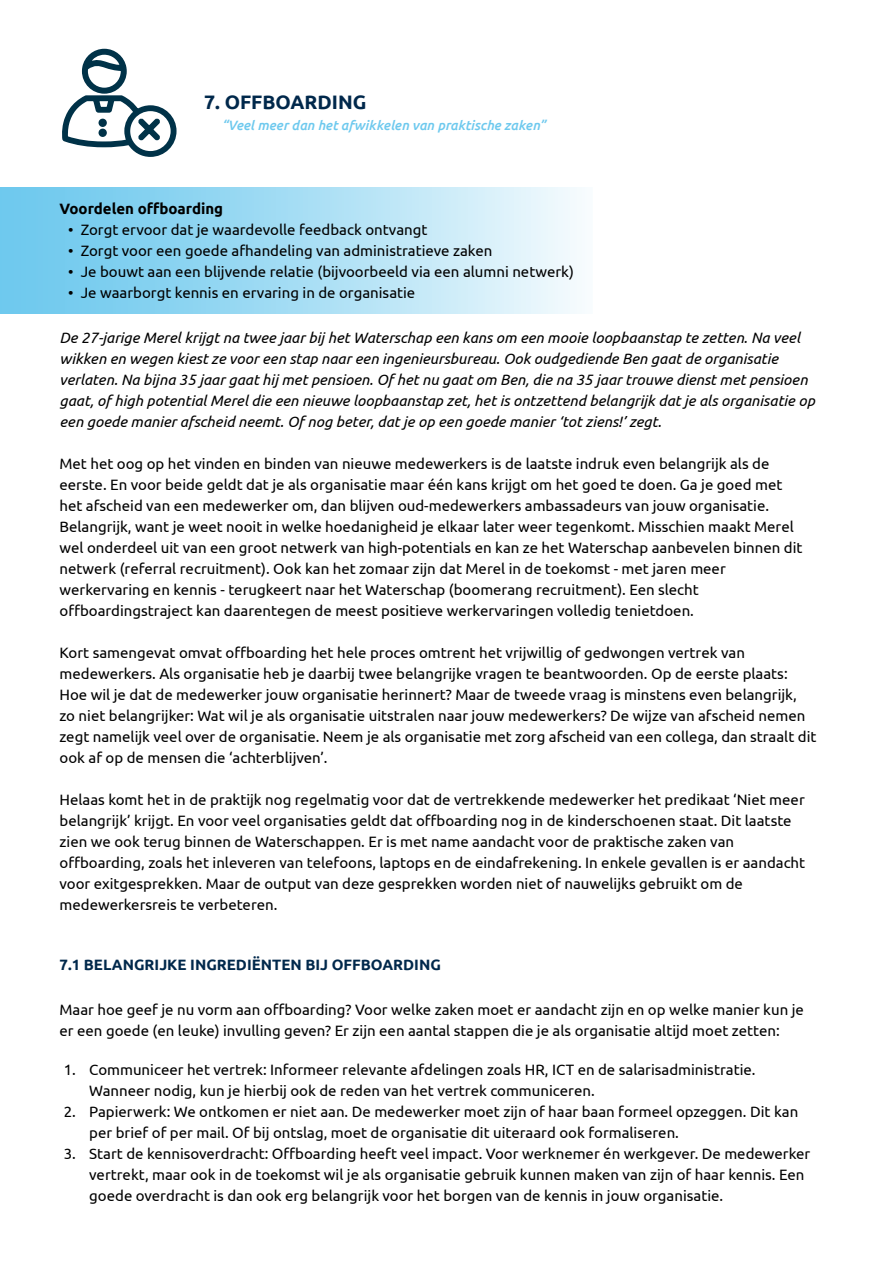
<style>
.page{position:relative;width:893px;height:1263px;background:#fff}
.page>*{position:absolute;margin:0;border:0;box-sizing:border-box;transform-origin:0 0}
.t1{font:700 19.5px "Ubuntu";color:#00284b}
.t2{font:15px/21px "Ubuntu";color:#000}
.t3{font:italic 15px/21px "Ubuntu";color:#000}
.t4{font:700 15px "Ubuntu";color:#00284b}
.t5{font:700 15px "Ubuntu";color:#000}
.t6{font:italic 500 13.5px "Ubuntu";color:#6ec9ee}
</style>
<div class="page">
<div style="left:0;top:187px;width:592px;height:127px;background:linear-gradient(to right,#63c4ec,#f0f9fd)"></div>
<svg style="left:62px;top:48px;width:115px;height:109px"></svg>
<div style="left:99px;top:119px;width:7px;height:7px;background:#003248;border-radius:3px"></div>
<div style="left:99px;top:119px;width:8px;height:8px;border:2px solid #003248;border-radius:50%"></div>
<div style="left:99px;top:129px;width:7px;height:7px;background:#003248;border-radius:3px"></div>
<div style="left:99px;top:129px;width:8px;height:8px;border:2px solid #003248;border-radius:50%"></div>
<h1 class="t1" style="left:204px;top:90px;width:164px">7. OFFBOARDING</h1>
<p class="t6" style="left:222px;top:117px;width:325px">“Veel meer dan het afwikkelen van praktische zaken”</p>
<p class="t5" style="left:60px;top:200px;width:165px">Voordelen offboarding</p>
<p class="t2" style="left:68px;top:219px;width:361px">• Zorgt ervoor dat je waardevolle feedback ontvangt</p>
<p class="t2" style="left:68px;top:240px;width:426px">• Zorgt voor een goede afhandeling van administratieve zaken</p>
<p class="t2" style="left:68px;top:261px;width:507px">• Je bouwt aan een blijvende relatie (bijvoorbeeld via een alumni netwerk)</p>
<p class="t2" style="left:68px;top:282px;width:349px">• Je waarborgt kennis en ervaring in de organisatie</p>
<p class="t3" style="left:60px;top:327px;width:757px">De 27-jarige Merel krijgt na twee jaar bij het Waterschap een kans om een mooie loopbaanstap te zetten. Na veel wikken en wegen kiest ze voor een stap naar een ingenieursbureau. Ook oudgediende Ben gaat de organisatie verlaten. Na bijna 35 jaar gaat hij met pensioen. Of het nu gaat om Ben, die na 35 jaar trouwe dienst met pensioen gaat, of high potential Merel die een nieuwe loopbaanstap zet, het is ontzettend belangrijk dat je als organisatie op een goede manier afscheid neemt. Of nog beter, dat je op een goede manier ‘tot ziens!’ zegt.</p>
<p class="t2" style="left:60px;top:453px;width:744px">Met het oog op het vinden en binden van nieuwe medewerkers is de laatste indruk even belangrijk als de eerste. En voor beide geldt dat je als organisatie maar één kans krijgt om het goed te doen. Ga je goed met het afscheid van een medewerker om, dan blijven oud-medewerkers ambassadeurs van jouw organisatie.<br>Belangrijk, want je weet nooit in welke hoedanigheid je elkaar later weer tegenkomt. Misschien maakt Merel wel onderdeel uit van een groot netwerk van high-potentials en kan ze het Waterschap aanbevelen binnen dit netwerk (referral recruitment). Ook kan het zomaar zijn dat Merel in de toekomst - met jaren meer werkervaring en kennis - terugkeert naar het Waterschap (boomerang recruitment). Een slecht offboardingstraject kan daarentegen de meest positieve werkervaringen volledig tenietdoen.</p>
<p class="t2" style="left:60px;top:642px;width:758px">Kort samengevat omvat offboarding het hele proces omtrent het vrijwillig of gedwongen vertrek van medewerkers. Als organisatie heb je daarbij twee belangrijke vragen te beantwoorden. Op de eerste plaats:<br>Hoe wil je dat de medewerker jouw organisatie herinnert? Maar de tweede vraag is minstens even belangrijk,<br>zo niet belangrijker: Wat wil je als organisatie uitstralen naar jouw medewerkers? De wijze van afscheid nemen zegt namelijk veel over de organisatie. Neem je als organisatie met zorg afscheid van een collega, dan straalt dit ook af op de mensen die ‘achterblijven’.</p>
<p class="t2" style="left:60px;top:789px;width:747px">Helaas komt het in de praktijk nog regelmatig voor dat de vertrekkende medewerker het predikaat ‘Niet meer belangrijk’ krijgt. En voor veel organisaties geldt dat offboarding nog in de kinderschoenen staat. Dit laatste zien we ook terug binnen de Waterschappen. Er is met name aandacht voor de praktische zaken van offboarding, zoals het inleveren van telefoons, laptops en de eindafrekening. In enkele gevallen is er aandacht voor exitgesprekken. Maar de output van deze gesprekken worden niet of nauwelijks gebruikt om de medewerkersreis te verbeteren.</p>
<p class="t4" style="left:60px;top:956px;width:383px">7.1 BELANGRIJKE INGREDIËNTEN BIJ OFFBOARDING</p>
<p class="t2" style="left:60px;top:999px;width:746px">Maar hoe geef je nu vorm aan offboarding? Voor welke zaken moet er aandacht zijn en op welke manier kun je er een goede (en leuke) invulling geven? Er zijn een aantal stappen die je als organisatie altijd moet zetten:</p>
<p class="t2" style="left:89px;top:1059px;width:668px;text-indent:-26px">1. Communiceer het vertrek: Informeer relevante afdelingen zoals HR, ICT en de salarisadministratie.<br>Wanneer nodig, kun je hierbij ook de reden van het vertrek communiceren.</p>
<p class="t2" style="left:89px;top:1101px;width:710px;text-indent:-26px">2. Papierwerk: We ontkomen er niet aan. De medewerker moet zijn of haar baan formeel opzeggen. Dit kan per brief of per mail. Of bij ontslag, moet de organisatie dit uiteraard ook formaliseren.</p>
<p class="t2" style="left:89px;top:1143px;width:723px;text-indent:-26px">3. Start de kennisoverdracht: Offboarding heeft veel impact. Voor werknemer én werkgever. De medewerker vertrekt, maar ook in de toekomst wil je als organisatie gebruik kunnen maken van zijn of haar kennis. Een goede overdracht is dan ook erg belangrijk voor het borgen van de kennis in jouw organisatie.</p>
</div>
